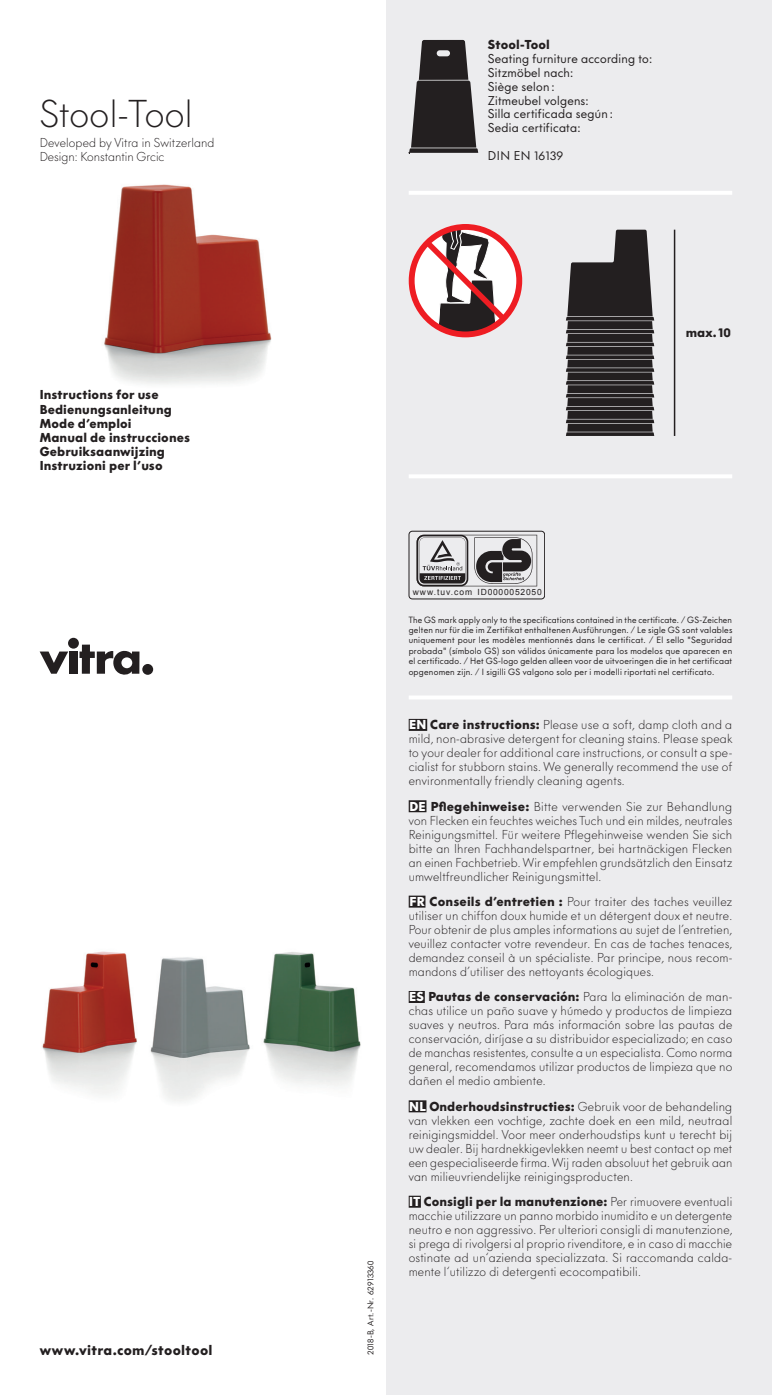
<style>
.page{position:relative;width:772px;height:1395px;background:#fff}
.page>*{position:absolute;margin:0;border:0;box-sizing:border-box;transform-origin:0 0}
.t1{font:300 36px "V Futura";letter-spacing:.01em;color:#231f20}
.t2{font:300 21.2px "V Futura";color:#231f20}
.t3{font:700 13px "V Futura";letter-spacing:.025em;color:#231f20}
.t4{font:300 12px/14px "V Futura";letter-spacing:.02em;color:#231f20;text-align:justify}
.t5{font:700 12px/14px "V Futura";letter-spacing:.01em;color:#231f20}
.t6{font:11.8px/14px "V Futura";letter-spacing:.02em;color:#231f20}
.t7{font:11.8px "V Futura";letter-spacing:.04em;color:#231f20}
.t8{font:8.4px/10.4px "V Futura";letter-spacing:.03em;color:#231f20;text-align:justify}
.t9{font:8.4px "Arial";letter-spacing:.09em;color:#231f20}
.t10{font:8px "V Futura";letter-spacing:.03em;color:#231f20}
.s1{font-weight:500}
.s2{font-weight:700;color:#fff}
.s3{font-weight:700}
</style>
<div class="page">
<div style="left:386px;top:0;width:385px;height:1395px;background:#ececee"></div>
<div style="left:408px;top:719px;width:19px;height:12px;background:#231f20"></div>
<div style="left:408px;top:800px;width:18px;height:12px;background:#231f20"></div>
<div style="left:408px;top:895px;width:17px;height:12px;background:#231f20"></div>
<div style="left:408px;top:991px;width:16px;height:12px;background:#231f20"></div>
<div style="left:408px;top:1100px;width:18px;height:12px;background:#231f20"></div>
<div style="left:408px;top:1195px;width:12px;height:12px;background:#231f20"></div>
<img style="left:104px;top:184px;width:168px;height:200px">
<hr style="left:408px;top:191px;width:323px;height:4px;background:#fff">
<svg style="left:408px;top:40px;width:70px;height:113px"></svg>
<svg style="left:40px;top:651px;width:28px;height:23px"></svg>
<div style="left:69px;top:651px;width:8px;height:23px;background:#231f20"></div>
<div style="left:68px;top:638px;width:11px;height:10px;background:#231f20;border-radius:50%"></div>
<svg style="left:79px;top:644px;width:60px;height:31px"></svg>
<div style="left:142px;top:664px;width:11px;height:11px;background:#231f20;border-radius:50%"></div>
<hr style="left:408px;top:695px;width:323px;height:4px;background:#fff">
<hr style="left:408px;top:474px;width:323px;height:4px;background:#fff">
<div style="left:408px;top:531px;width:136px;height:68px;border:1px solid #231f20;border-radius:3px"></div>
<svg style="left:416px;top:535px;width:121px;height:51px"></svg>
<svg style="left:408px;top:224px;width:114px;height:113px"></svg>
<img style="left:42px;top:951px;width:319px;height:151px">
<hr style="left:673px;top:230px;width:1px;height:206px;background:#231f20">
<svg style="left:566px;top:230px;width:87px;height:90px"></svg>
<svg style="left:566px;top:432px;width:87px;height:4px"></svg>
<div style="left:567px;top:424px;width:85px;height:8px;background:#231f20"></div>
<svg style="left:566px;top:419px;width:87px;height:4px"></svg>
<div style="left:567px;top:411px;width:85px;height:8px;background:#231f20"></div>
<svg style="left:566px;top:407px;width:87px;height:3px"></svg>
<div style="left:567px;top:398px;width:85px;height:8px;background:#231f20"></div>
<svg style="left:566px;top:394px;width:87px;height:3px"></svg>
<div style="left:567px;top:385px;width:85px;height:8px;background:#231f20"></div>
<svg style="left:566px;top:381px;width:87px;height:4px"></svg>
<div style="left:567px;top:372px;width:85px;height:8px;background:#231f20"></div>
<svg style="left:566px;top:368px;width:87px;height:4px"></svg>
<div style="left:567px;top:360px;width:85px;height:7px;background:#231f20"></div>
<svg style="left:566px;top:355px;width:87px;height:4px"></svg>
<div style="left:567px;top:347px;width:85px;height:8px;background:#231f20"></div>
<svg style="left:566px;top:342px;width:87px;height:4px"></svg>
<div style="left:567px;top:334px;width:85px;height:8px;background:#231f20"></div>
<svg style="left:566px;top:330px;width:87px;height:3px"></svg>
<div style="left:567px;top:321px;width:85px;height:8px;background:#231f20"></div>
<h1 class="t1" style="left:40px;top:92px;width:154px">Stool-Tool</h1>
<p class="t4" style="left:40px;top:136px;width:176px">Developed by Vitra in Switzerland<br>Design: Konstantin Grcic</p>
<p class="t5" style="left:40px;top:388px;width:152px">Instructions for use<br>Bedienungsanleitung<br>Mode d’emploi<br>Manual de instrucciones<br>Gebruiksaanwijzing<br>Instruzioni per l’uso</p>
<p class="t3" style="left:40px;top:1341px;width:174px">www.vitra.com/stooltool</p>
<p class="t5" style="left:487px;top:37px;width:64px">Stool-Tool</p>
<p class="t6" style="left:487px;top:51px;width:166px">Seating furniture according to:<br>Sitzmöbel nach:<br>Siège selon :<br>Zitmeubel volgens:<br>Silla certificada según :<br>Sedia certificata:</p>
<p class="t7" style="left:487px;top:149px;width:77px">DIN EN 16139</p>
<h2 class="t2" style="left:495px;top:142px;width:92px;rotate:-90deg"><span class="s1">750</span> 29½”</h2>
<p class="t5" style="left:685px;top:326px;width:46px">max. 10</p>
<p class="t10" style="left:365px;top:1355px;width:96px;rotate:-90deg">2018-B, Art.-Nr. 62913360</p>
<p class="t9" style="left:412px;top:586px;width:130px">www.tuv.com ID0000052050</p>
<p class="t8" style="left:408px;top:614px;width:325px">The GS mark apply only to the specifications contained in the certificate. / GS-Zeichen gelten nur für die im Zertifikat enthaltenen Ausführungen. / Le sigle GS sont valables uniquement pour les modèles mentionnés dans le certificat. / El sello "Seguridad probada" (símbolo GS) son válidos únicamente para los modelos que aparecen en el certificado. / Het GS-logo gelden alleen voor de uitvoeringen die in het certificaat opgenomen zijn. / I sigilli GS valgono solo per i modelli riportati nel certificato.</p>
<p class="t4" style="left:408px;top:718px;width:325px"><span class="s2">EN</span> <span class="s3">Care instructions:</span> Please use a soft, damp cloth and a mild, non-abrasive detergent for cleaning stains. Please speak to your dealer for additional care instructions, or consult a spe&shy;cialist for stubborn stains. We generally recommend the use of environmentally friendly cleaning agents.</p>
<p class="t4" style="left:408px;top:799px;width:325px"><span class="s2">DE</span> <span class="s3">Pflegehinweise:</span> Bitte verwenden Sie zur Behandlung von Flecken ein feuchtes weiches Tuch und ein mildes, neutrales Reinigungsmittel. Für weitere Pflegehinweise wenden Sie sich bitte an Ihren Fachhandelspartner, bei hartnäckigen Flecken an einen Fachbetrieb. Wir empfehlen grundsätzlich den Einsatz umweltfreundlicher Reinigungsmittel.</p>
<p class="t4" style="left:408px;top:895px;width:325px"><span class="s2">FR</span> <span class="s3">Conseils d’entretien :</span> Pour traiter des taches veuillez utiliser un chiffon doux humide et un détergent doux et neutre.<br>Pour obtenir de plus amples informations au sujet de l’entretien, veuillez contacter votre revendeur. En cas de taches tenaces, demandez conseil à un spécialiste. Par principe, nous recom&shy;mandons d’utiliser des nettoyants écologiques.</p>
<p class="t4" style="left:408px;top:990px;width:325px"><span class="s2">ES</span> <span class="s3">Pautas de conservación:</span> Para la eliminación de man&shy;chas utilice un paño suave y húmedo y productos de limpieza suaves y neutros. Para más información sobre las pautas de conservación, diríjase a su distribuidor especializado; en caso de manchas resistentes, consulte a un especialista. Como norma general, recomendamos utilizar productos de limpieza que no dañen el medio ambiente.</p>
<p class="t4" style="left:408px;top:1099px;width:325px"><span class="s2">NL</span> <span class="s3">Onderhoudsinstructies:</span> Gebruik voor de behandeling van vlekken een vochtige, zachte doek en een mild, neutraal reinigingsmiddel. Voor meer onderhoudstips kunt u terecht bij uw dealer. Bij hardnekkigevlekken neemt u best contact op met een gespecialiseerde firma. Wij raden absoluut het gebruik aan van milieuvriendelijke reinigingsproducten.</p>
<p class="t4" style="left:408px;top:1195px;width:325px"><span class="s2">IT</span> <span class="s3">Consigli per la manutenzione:</span> Per rimuovere eventuali macchie utilizzare un panno morbido inumidito e un detergente neutro e non aggressivo. Per ulteriori consigli di manutenzione, si prega di rivolgersi al proprio rivenditore, e in caso di macchie ostinate ad un‘azienda specializzata. Si raccomanda calda&shy;mente l‘utilizzo di detergenti ecocompatibili.</p>
</div>
